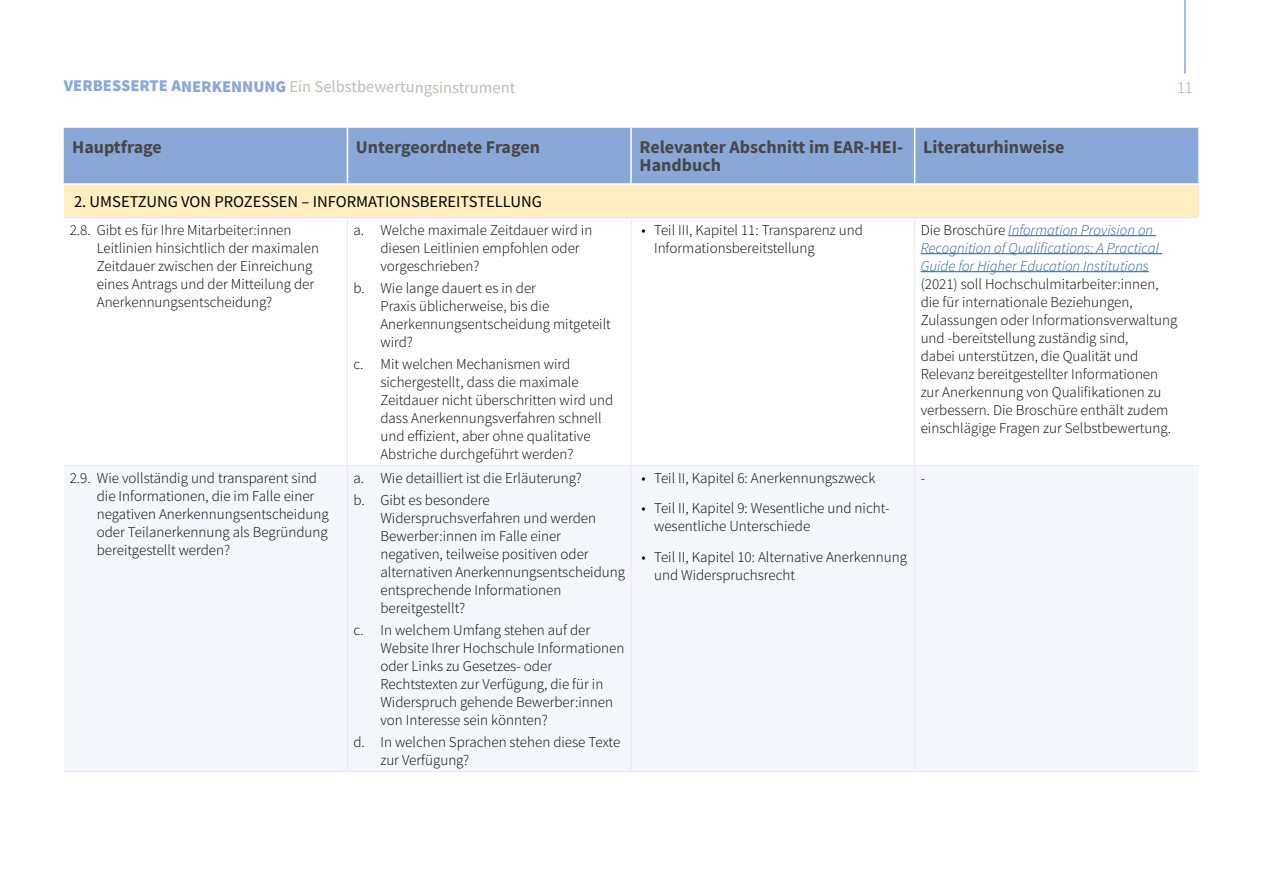
<style>
.page{position:relative;width:1263px;height:893px;background:#fff}
.page>*{position:absolute;margin:0;border:0;box-sizing:border-box;transform-origin:0 0}
.t1{font:700 18px/18px "Source Sans Pro";color:#474747}
.t2{font:16.5px "Source Sans Pro";letter-spacing:-.005em;color:#c0bcb6}
.t3{font:16.5px "Source Sans Pro";color:#000}
.t4{font:300 16.5px "Source Sans Pro";color:#89a8d8}
.t5{font:300 15px/18px "Source Sans Pro";color:#000}
.t6{font:italic 300 15px/18px "Source Sans Pro";color:#275b9b}
.s1{font-weight:900;color:#89a8d8}
.s2{font-style:normal;color:#000}
</style>
<div class="page">
<hr style="left:1184px;top:0;width:2px;height:74px;background:#89a8d8">
<div style="left:64px;top:128px;width:1134px;height:55px;background:#89a8d8"></div>
<div style="left:64px;top:184px;width:1134px;height:34px;background:#feeec1"></div>
<div style="left:64px;top:466px;width:1134px;height:305px;background:#f4f6fc"></div>
<hr style="left:347px;top:128px;width:1px;height:55px;background:#fff">
<hr style="left:630px;top:128px;width:2px;height:55px;background:#fff">
<hr style="left:914px;top:128px;width:1px;height:55px;background:#fff">
<hr style="left:64px;top:183px;width:283px;height:2px;background:#fff">
<hr style="left:347px;top:183px;width:284px;height:2px;background:#fff">
<hr style="left:631px;top:183px;width:284px;height:2px;background:#fff">
<hr style="left:915px;top:183px;width:283px;height:2px;background:#fff">
<hr style="left:64px;top:771px;width:283px;height:1px;background:#e3e9f7">
<hr style="left:347px;top:771px;width:284px;height:1px;background:#e3e9f7">
<hr style="left:631px;top:771px;width:284px;height:1px;background:#e3e9f7">
<hr style="left:915px;top:771px;width:283px;height:1px;background:#e3e9f7">
<hr style="left:64px;top:217px;width:283px;height:1px;background:#e3e9f7">
<hr style="left:347px;top:217px;width:284px;height:1px;background:#e3e9f7">
<hr style="left:631px;top:217px;width:284px;height:1px;background:#e3e9f7">
<hr style="left:915px;top:217px;width:283px;height:1px;background:#e3e9f7">
<hr style="left:347px;top:218px;width:1px;height:247px;background:#e3e9f7">
<hr style="left:631px;top:218px;width:1px;height:247px;background:#e3e9f7">
<hr style="left:914px;top:218px;width:1px;height:247px;background:#e3e9f7">
<hr style="left:347px;top:466px;width:1px;height:305px;background:#e3e9f7">
<hr style="left:631px;top:466px;width:1px;height:305px;background:#e3e9f7">
<hr style="left:914px;top:466px;width:1px;height:305px;background:#e3e9f7">
<hr style="left:64px;top:465px;width:283px;height:1px;background:#e3e9f7">
<hr style="left:347px;top:465px;width:284px;height:1px;background:#e3e9f7">
<hr style="left:631px;top:465px;width:284px;height:1px;background:#e3e9f7">
<hr style="left:915px;top:465px;width:283px;height:1px;background:#e3e9f7">
<hr style="left:1008px;top:235px;width:148px;height:1px;background:#275b9b">
<hr style="left:921px;top:253px;width:241px;height:1px;background:#275b9b">
<hr style="left:921px;top:271px;width:228px;height:1px;background:#275b9b">
<p class="t2" style="left:64px;top:76px;width:453px"><span class="s1">VERBESSERTE ANERKENNUNG</span> Ein Selbstbewertungsinstrument</p>
<p class="t4" style="left:1177px;top:78px;width:17px">11</p>
<p class="t1" style="left:72px;top:138px;width:91px">Hauptfrage</p>
<p class="t1" style="left:356px;top:138px;width:186px">Untergeordnete Fragen</p>
<p class="t1" style="left:639px;top:138px;width:265px">Relevanter Abschnitt im EAR-HEI-<br>Handbuch</p>
<p class="t1" style="left:923px;top:138px;width:143px">Literaturhinweise</p>
<p class="t3" style="left:74px;top:191px;width:469px">2. UMSETZUNG VON PROZESSEN – INFORMATIONSBEREITSTELLUNG</p>
<p class="t5" style="left:97px;top:221px;width:224px;text-indent:-27px">2.8. Gibt es für Ihre Mitarbeiter:innen Leitlinien hinsichtlich der maximalen Zeitdauer zwischen der Einreichung eines Antrags und der Mitteilung der Anerkennungsentscheidung?</p>
<p class="t5" style="left:380px;top:221px;width:213px;text-indent:-27px">a. Welche maximale Zeitdauer wird in diesen Leitlinien empfohlen oder vorgeschrieben?</p>
<p class="t5" style="left:654px;top:221px;width:210px;text-indent:-13px">• Teil III, Kapitel 11: Transparenz und<br>Informationsbereitstellung</p>
<p class="t6" style="left:921px;top:221px;width:240px"><span class="s2">Die Broschüre</span> Information Provision on<br>Recognition of Qualifications: A Practical<br>Guide for Higher Education Institutions</p>
<p class="t5" style="left:921px;top:275px;width:258px">(2021) soll Hochschulmitarbeiter:innen, die für internationale Beziehungen, Zulassungen oder Informationsverwaltung und -bereitstellung zuständig sind,<br>dabei unterstützen, die Qualität und Relevanz bereitgestellter Informationen zur Anerkennung von Qualifikationen zu verbessern. Die Broschüre enthält zudem einschlägige Fragen zur Selbstbewertung.</p>
<p class="t5" style="left:380px;top:279px;width:232px;text-indent:-27px">b. Wie lange dauert es in der<br>Praxis üblicherweise, bis die<br>Anerkennungsentscheidung mitgeteilt wird?</p>
<p class="t5" style="left:380px;top:355px;width:234px;text-indent:-27px">c. Mit welchen Mechanismen wird sichergestellt, dass die maximale Zeitdauer nicht überschritten wird und dass Anerkennungsverfahren schnell und effizient, aber ohne qualitative Abstriche durchgeführt werden?</p>
<p class="t5" style="left:97px;top:469px;width:233px;text-indent:-27px">2.9. Wie vollständig und transparent sind die Informationen, die im Falle einer negativen Anerkennungsentscheidung oder Teilanerkennung als Begründung bereitgestellt werden?</p>
<p class="t5" style="left:353px;top:467px;width:230px;line-height:22.2px">a. Wie detailliert ist die Erläuterung? b. Gibt es besondere</p>
<p class="t5" style="left:380px;top:509px;width:246px">Widerspruchsverfahren und werden<br>Bewerber:innen im Falle einer negativen, teilweise positiven oder alternativen Anerkennungsentscheidung entsprechende Informationen bereitgestellt?</p>
<p class="t5" style="left:380px;top:621px;width:245px;text-indent:-27px">c. In welchem Umfang stehen auf der Website Ihrer Hochschule Informationen oder Links zu Gesetzes- oder Rechtstexten zur Verfügung, die für in Widerspruch gehende Bewerber:innen von Interesse sein könnten?</p>
<p class="t5" style="left:380px;top:733px;width:241px;text-indent:-27px">d. In welchen Sprachen stehen diese Texte zur Verfügung?</p>
<p class="t5" style="left:641px;top:469px;width:235px">• Teil II, Kapitel 6: Anerkennungszweck</p>
<p class="t5" style="left:654px;top:499px;width:237px;text-indent:-13px">• Teil II, Kapitel 9: Wesentliche und nicht&shy;wesentliche Unterschiede</p>
<p class="t5" style="left:654px;top:548px;width:255px;text-indent:-13px">• Teil II, Kapitel 10: Alternative Anerkennung und Widerspruchsrecht</p>
<p class="t5" style="left:921px;top:469px;width:6px">-</p>
</div>
